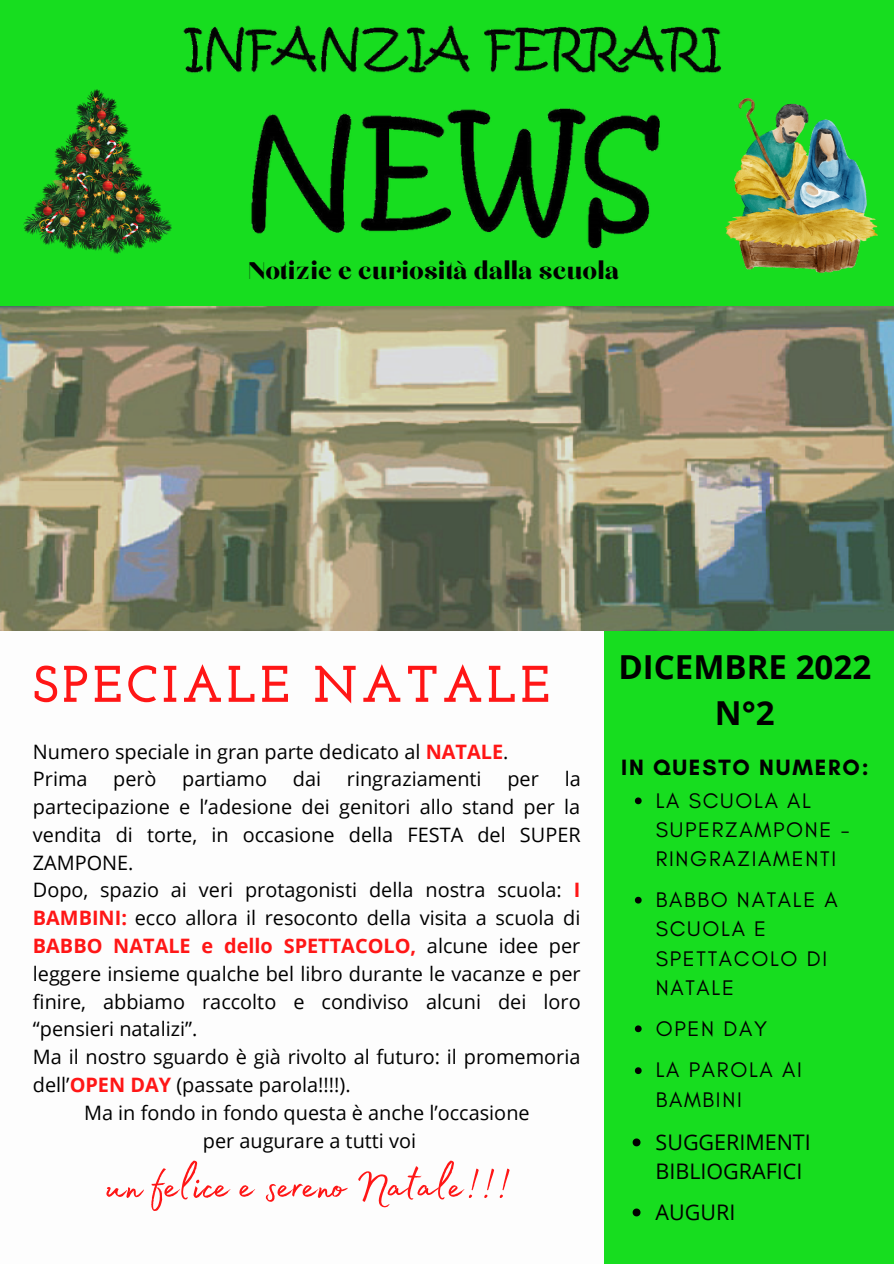
<style>
.page{position:relative;width:894px;height:1264px;background:#fff}
.page>*{position:absolute;margin:0;border:0;box-sizing:border-box;transform-origin:0 0}
.t1{font:55.95px "Madelyn Fill";color:#ff1616}
.t2{font:700 51.45px "Josefin Slab";letter-spacing:.08em;color:#ff1616}
.t3{font:700 33px/46.2px "Open Sans";color:#000;text-align:center}
.t4{font:30px "Chloe";color:#000}
.t5{font:700 22.65px "Glacial Indifference";letter-spacing:.08em;color:#000}
.t6{font:21.45px/29.2px "Glacial Indifference";letter-spacing:.08em;color:#000}
.t7{font:21.45px/29.2px "Open Sans";color:#000}
.t8{font:19.8px/27.8px "Open Sans";color:#000;text-align:justify}
.s1{font-weight:700;color:#ff1616}
</style>
<div class="page">
<div style="left:0;top:0;width:893px;height:306px;background:#17dd1f"></div>
<div style="left:604px;top:631px;width:289px;height:632px;background:#17dd1f"></div>
<img style="left:0;top:306px;width:893px;height:324px">
<img style="left:171px;top:25px;width:581px;height:224px">
<img style="left:24px;top:89px;width:147px;height:165px">
<img style="left:725px;top:99px;width:152px;height:173px">
<svg style="left:634px;top:797px;width:7px;height:7px"></svg>
<svg style="left:634px;top:896px;width:7px;height:7px"></svg>
<svg style="left:634px;top:1067px;width:7px;height:7px"></svg>
<svg style="left:634px;top:1025px;width:7px;height:7px"></svg>
<svg style="left:632px;top:1138px;width:8px;height:8px"></svg>
<svg style="left:632px;top:1208px;width:8px;height:8px"></svg>
<h3 class="t4" style="left:248px;top:256px;width:372px">Notizie e curiosità dalla scuola</h3>
<h2 class="t2" style="left:34px;top:663px;width:518px">SPECIALE NATALE</h2>
<p class="t8" style="left:33px;top:737px;width:477px">Numero speciale in gran parte dedicato al <span class="s1">NATALE</span>.</p>
<p class="t8" style="left:33px;top:764px;width:56px">Prima</p>
<p class="t8" style="left:113px;top:764px;width:45px">però</p>
<p class="t8" style="left:182px;top:764px;width:86px">partiamo</p>
<p class="t8" style="left:293px;top:764px;width:30px">dai</p>
<p class="t8" style="left:347px;top:764px;width:136px">ringraziamenti</p>
<p class="t8" style="left:507px;top:764px;width:33px">per</p>
<p class="t8" style="left:564px;top:764px;width:18px">la</p>
<p class="t8" style="left:33px;top:792px;width:548px">partecipazione e l’adesione dei genitori allo stand per la</p>
<p class="t8" style="left:33px;top:820px;width:549px">vendita di torte, in occasione della FESTA del SUPER</p>
<p class="t8" style="left:33px;top:848px;width:102px">ZAMPONE.</p>
<p class="t8" style="left:33px;top:875px;width:549px">Dopo, spazio ai veri protagonisti della nostra scuola: <span class="s1">I BAMBINI:</span> ecco allora il resoconto della visita a scuola di <span class="s1">BABBO NATALE e dello SPETTACOLO,</span></p>
<p class="t8" style="left:427px;top:931px;width:155px">alcune idee per</p>
<p class="t8" style="left:33px;top:959px;width:549px">leggere insieme qualche bel libro durante le vacanze e per</p>
<p class="t8" style="left:33px;top:987px;width:549px">finire, abbiamo raccolto e condiviso alcuni dei loro</p>
<p class="t8" style="left:33px;top:1014px;width:166px">“pensieri natalizi”.</p>
<p class="t8" style="left:33px;top:1042px;width:549px">Ma il nostro sguardo è già rivolto al futuro: il promemoria</p>
<p class="t8" style="left:33px;top:1070px;width:319px">dell’<span class="s1">OPEN DAY</span> (passate parola!!!!).</p>
<p class="t8" style="left:84px;top:1098px;width:447px">Ma in fondo in fondo questa è anche l’occasione</p>
<p class="t8" style="left:203px;top:1126px;width:215px">per augurare a tutti voi</p>
<p class="t1" style="left:104px;top:1143px;width:407px">un felice e sereno Natale!!!</p>
<h3 class="t3" style="left:618px;top:642px;width:254px">DICEMBRE 2022<br>N°2</h3>
<p class="t5" style="left:621px;top:753px;width:249px">IN QUESTO NUMERO:</p>
<p class="t6" style="left:655px;top:785px;width:157px">LA SCUOLA AL</p>
<p class="t6" style="left:655px;top:814px;width:195px">SUPERZAMPONE -</p>
<p class="t6" style="left:655px;top:844px;width:182px">RINGRAZIAMENTI</p>
<p class="t6" style="left:655px;top:884px;width:183px">BABBO NATALE A<br>SCUOLA E<br>SPETTACOLO DI<br>NATALE</p>
<p class="t6" style="left:655px;top:1013px;width:113px">OPEN DAY</p>
<p class="t6" style="left:655px;top:1055px;width:148px">LA PAROLA AI<br>BAMBINI</p>
<p class="t7" style="left:655px;top:1126px;width:157px">SUGGERIMENTI<br>BIBLIOGRAFICI</p>
<p class="t7" style="left:655px;top:1196px;width:81px">AUGURI</p>
</div>
